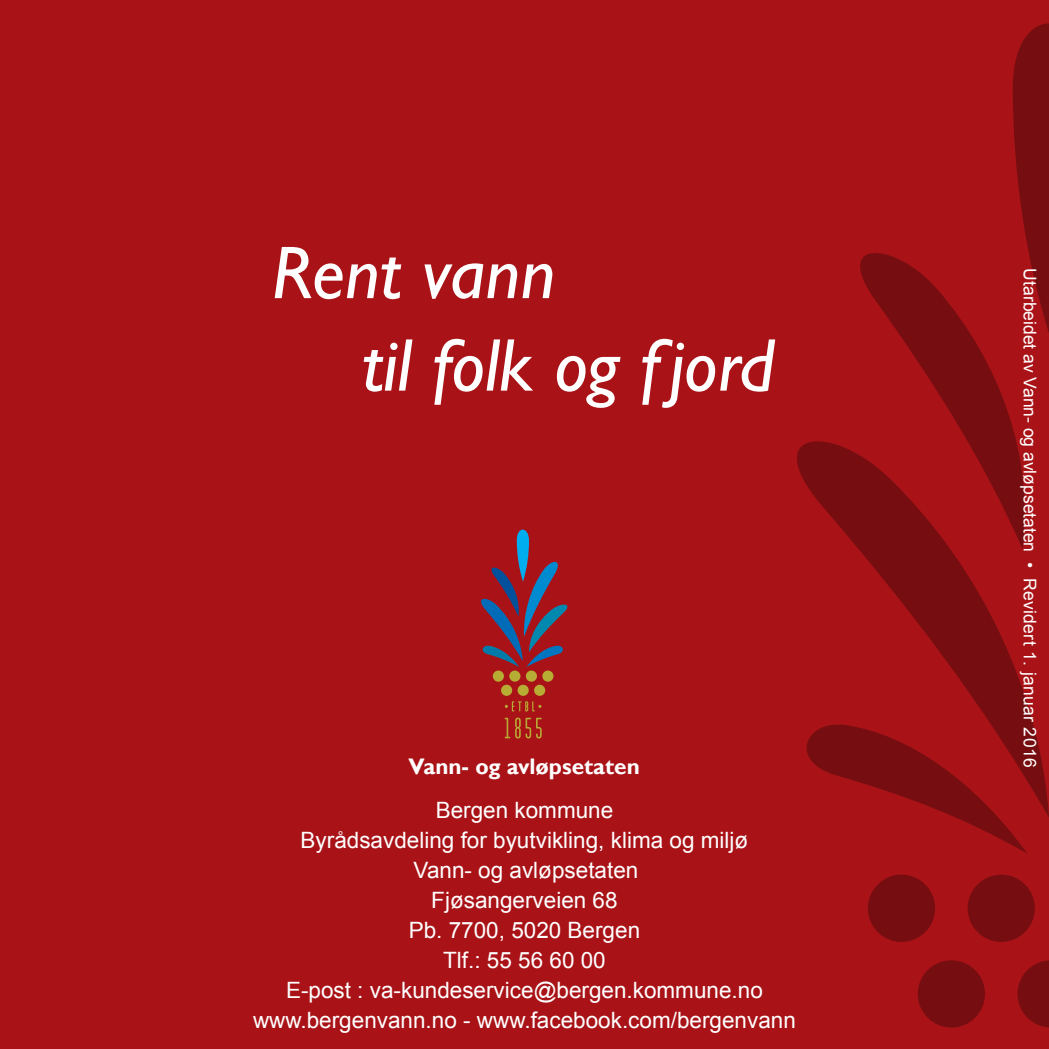
<style>
.page{position:relative;width:1049px;height:1049px;background:#a91317}
.page>*{position:absolute;margin:0;border:0;box-sizing:border-box;transform-origin:0 0}
.t1{font:italic 75px/92.5px "Gill Sans";color:#fff}
.t2{font:22.5px/30px "Arial";color:#fff;text-align:center}
.t3{font:700 22.5px "Gill Sans";color:#fff}
.t4{font:17.5px "Arial";color:#fff}
</style>
<div class="page">
<div style="left:868px;top:874px;width:67px;height:68px;background:#760d10;border-radius:50%"></div>
<div style="left:967px;top:874px;width:68px;height:68px;background:#760d10;border-radius:50%"></div>
<div style="left:918px;top:960px;width:67px;height:67px;background:#760d10;border-radius:50%"></div>
<svg style="left:1017px;top:960px;width:32px;height:67px;background:#820e11"></svg>
<svg style="left:831px;top:238px;width:203px;height:182px;background:#991114"></svg>
<svg style="left:1013px;top:21px;width:36px;height:317px;background:#860e12"></svg>
<svg style="left:794px;top:420px;width:255px;height:398px;background:#971014"></svg>
<svg style="left:794px;top:719px;width:233px;height:135px;background:#981114"></svg>
<div style="left:493px;top:670px;width:11px;height:12px;background:#b8ad34;border-radius:50%"></div>
<div style="left:509px;top:670px;width:11px;height:12px;background:#b8ad34;border-radius:50%"></div>
<div style="left:501px;top:685px;width:11px;height:11px;background:#b8ad34;border-radius:50%"></div>
<div style="left:517px;top:685px;width:12px;height:11px;background:#b8ad34;border-radius:50%"></div>
<div style="left:526px;top:670px;width:11px;height:12px;background:#b8ad34;border-radius:50%"></div>
<div style="left:542px;top:670px;width:11px;height:12px;background:#b8ad34;border-radius:50%"></div>
<div style="left:534px;top:685px;width:11px;height:11px;background:#b8ad34;border-radius:50%"></div>
<svg style="left:505px;top:701px;width:36px;height:10px"></svg>
<svg style="left:505px;top:717px;width:37px;height:21px"></svg>
<svg style="left:481px;top:529px;width:86px;height:138px;background:#7b2f43"></svg>
<h1 class="t1" style="left:362px;top:228px;width:414px;text-indent:-90px">Rent vann<br>til folk og fjord</h1>
<p class="t3" style="left:409px;top:753px;width:233px">Vann- og avløpsetaten</p>
<p class="t2" style="left:253px;top:795px;width:544px">Bergen kommune<br>Byrådsavdeling for byutvikling, klima og miljø<br>Vann- og avløpsetaten<br>Fjøsangerveien 68<br>Pb. 7700, 5020 Bergen<br>Tlf.: 55 56 60 00<br>E-post : va-kundeservice@bergen.kommune.no www.bergenvann.no - www.facebook.com/bergenvann</p>
<p class="t4" style="left:1041px;top:268px;width:500px;rotate:90deg">Utarbeidet av Vann- og avløpsetaten • Revidert 1. januar 2016</p>
</div>
